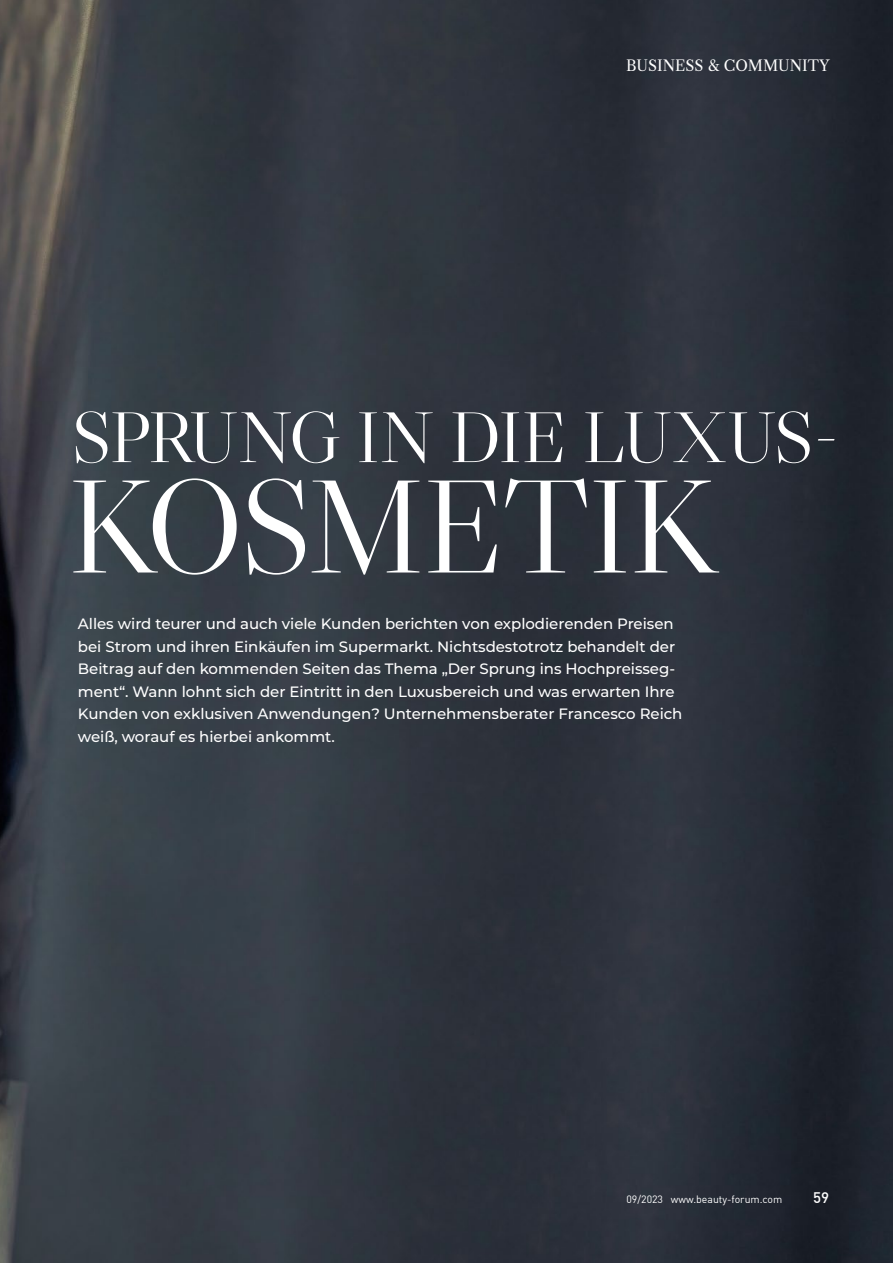
<style>
.page{position:relative;width:893px;height:1263px;background:#fff}
.page>*{position:absolute;margin:0;border:0;box-sizing:border-box;transform-origin:0 0}
.t1{font:133.2px "Libre Caslon Display";letter-spacing:-.02em;color:#fff}
.t2{font:72px "Libre Caslon Display";letter-spacing:-.03em;color:#fff}
.t3{font:500 15px/22.5px "Montserrat";letter-spacing:-.005em;color:#fff}
.t4{font:15px "Libre Caslon Text";color:#fff}
.t5{font:500 15px "DIN Offc Pro";color:#fff}
.t6{font:10.5px "DIN Offc Pro";color:#fff}
</style>
<div class="page">
<img style="left:0;top:0;width:893px;height:1263px">
<p class="t4" style="left:626px;top:57px;width:205px">BUSINESS &amp; COMMUNITY</p>
<p class="t2" style="left:71px;top:393px;width:769px">SPRUNG IN DIE LUXUS-</p>
<p class="t1" style="left:68px;top:444px;width:650px">KOSMETIK</p>
<p class="t3" style="left:78px;top:612px;width:606px">Alles wird teurer und auch viele Kunden berichten von explodierenden Preisen bei Strom und ihren Einkäufen im Supermarkt. Nichtsdestotrotz behandelt der Beitrag auf den kommenden Seiten das Thema „Der Sprung ins Hochpreisseg&shy;ment“. Wann lohnt sich der Eintritt in den Luxusbereich und was erwarten Ihre Kunden von exklusiven Anwendungen? Unternehmensberater Francesco Reich weiß, worauf es hierbei ankommt.</p>
<p class="t6" style="left:626px;top:1191px;width:157px">09/2023 www.beauty-forum.com</p>
<p class="t5" style="left:813px;top:1186px;width:17px">59</p>
</div>
